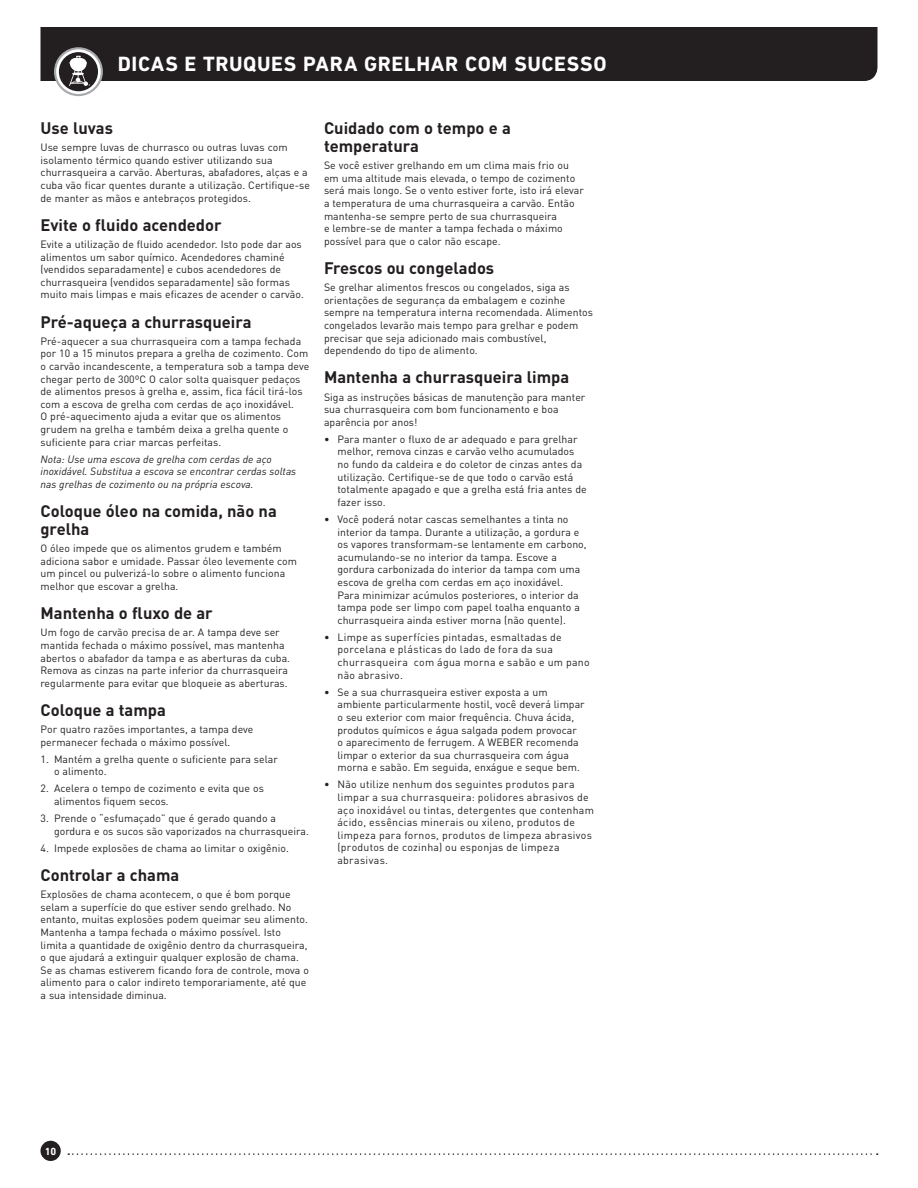
<style>
.page{position:relative;width:918px;height:1188px;background:#fff}
.page>*{position:absolute;margin:0;border:0;box-sizing:border-box;transform-origin:0 0}
.t1{font:700 21px "DIN Next LT Pro";letter-spacing:.03em;color:#fff}
.t2{font:700 16.5px/18px "DIN Pro";color:#231f20}
.t3{font:10.5px/12.6px "DIN Pro";letter-spacing:.005em;color:#231f20}
.t4{font:10.5px/12.6px "DIN Pro";letter-spacing:.025em;color:#231f20}
.t5{font:italic 10.5px/12.6px "DIN Pro";letter-spacing:.005em;color:#231f20}
.t6{font:10.5px/12.6px "DIN Pro";letter-spacing:.03em;color:#231f20}
.t7{font:700 10.5px "DIN Next LT Pro";color:#fff}
</style>
<div class="page">
<div style="left:40px;top:27px;width:838px;height:54px;background:#231f20"></div>
<svg style="left:55px;top:48px;width:47px;height:47px"></svg>
<div style="left:54px;top:47px;width:49px;height:49px;border:2px solid #a8a9ad;border-radius:50%"></div>
<div style="left:59px;top:52px;width:39px;height:39px;background:#231f20;border-radius:50%"></div>
<svg style="left:69px;top:56px;width:21px;height:30px"></svg>
<div style="left:40px;top:1141px;width:21px;height:20px;background:#231f20;border-radius:50%"></div>
<svg style="left:68px;top:1153px;width:810px;height:2px"></svg>
<h1 class="t1" style="left:118px;top:52px;width:490px">DICAS E TRUQUES PARA GRELHAR COM SUCESSO</h1>
<h2 class="t2" style="left:40px;top:117px;width:74px">Use luvas</h2>
<p class="t3" style="left:40px;top:140px;width:271px">Use sempre luvas de churrasco ou outras luvas com isolamento térmico quando estiver utilizando sua churrasqueira a carvão. Aberturas, abafadores, alças e a cuba vão ficar quentes durante a utilização. Certifique-se de manter as mãos e antebraços protegidos.</p>
<h2 class="t2" style="left:40px;top:214px;width:183px">Evite o fluido acendedor</h2>
<p class="t3" style="left:40px;top:237px;width:265px">Evite a utilização de fluido acendedor. Isto pode dar aos alimentos um sabor químico. Acendedores chaminé (vendidos separadamente) e cubos acendedores de churrasqueira (vendidos separadamente) são formas muito mais limpas e mais eficazes de acender o carvão.</p>
<h2 class="t2" style="left:40px;top:311px;width:213px">Pré-aqueça a churrasqueira</h2>
<p class="t3" style="left:40px;top:334px;width:270px">Pré-aquecer a sua churrasqueira com a tampa fechada por 10 a 15 minutos prepara a grelha de cozimento. Com o carvão incandescente, a temperatura sob a tampa deve chegar perto de 300ºC O calor solta quaisquer pedaços de alimentos presos à grelha e, assim, fica fácil tirá-los com a escova de grelha com cerdas de aço inoxidável.<br>O pré-aquecimento ajuda a evitar que os alimentos grudem na grelha e também deixa a grelha quente o suficiente para criar marcas perfeitas.</p>
<p class="t5" style="left:40px;top:452px;width:257px">Nota: Use uma escova de grelha com cerdas de aço inoxidável. Substitua a escova se encontrar cerdas soltas nas grelhas de cozimento ou na própria escova.</p>
<h2 class="t2" style="left:40px;top:500px;width:238px">Coloque óleo na comida, não na grelha</h2>
<p class="t3" style="left:40px;top:541px;width:258px">O óleo impede que os alimentos grudem e também adiciona sabor e umidade. Passar óleo levemente com um pincel ou pulverizá-lo sobre o alimento funciona melhor que escovar a grelha.</p>
<h2 class="t2" style="left:40px;top:602px;width:174px">Mantenha o fluxo de ar</h2>
<p class="t3" style="left:40px;top:625px;width:251px">Um fogo de carvão precisa de ar. A tampa deve ser mantida fechada o máximo possível, mas mantenha abertos o abafador da tampa e as aberturas da cuba.<br>Remova as cinzas na parte inferior da churrasqueira regularmente para evitar que bloqueie as aberturas.</p>
<h2 class="t2" style="left:40px;top:699px;width:127px">Coloque a tampa</h2>
<p class="t3" style="left:40px;top:722px;width:214px">Por quatro razões importantes, a tampa deve permanecer fechada o máximo possível.</p>
<p class="t3" style="left:54px;top:752px;width:225px;text-indent:-14px">1. Mantém a grelha quente o suficiente para selar o alimento.</p>
<p class="t3" style="left:54px;top:781px;width:211px;text-indent:-14px">2. Acelera o tempo de cozimento e evita que os alimentos fiquem secos.</p>
<p class="t3" style="left:54px;top:811px;width:256px;text-indent:-14px">3. Prende o “esfumaçado” que é gerado quando a gordura e os sucos são vaporizados na churrasqueira.</p>
<p class="t3" style="left:40px;top:841px;width:250px">4. Impede explosões de chama ao limitar o oxigênio.</p>
<h2 class="t2" style="left:40px;top:864px;width:140px">Controlar a chama</h2>
<p class="t3" style="left:40px;top:887px;width:270px">Explosões de chama acontecem, o que é bom porque selam a superfície do que estiver sendo grelhado. No entanto, muitas explosões podem queimar seu alimento.<br>Mantenha a tampa fechada o máximo possível. Isto limita a quantidade de oxigênio dentro da churrasqueira, o que ajudará a extinguir qualquer explosão de chama.<br>Se as chamas estiverem ficando fora de controle, mova o alimento para o calor indireto temporariamente, até que a sua intensidade diminua.</p>
<h2 class="t2" style="left:324px;top:117px;width:188px">Cuidado com o tempo e a temperatura</h2>
<p class="t3" style="left:324px;top:158px;width:261px">Se você estiver grelhando em um clima mais frio ou em uma altitude mais elevada, o tempo de cozimento será mais longo. Se o vento estiver forte, isto irá elevar a temperatura de uma churrasqueira a carvão. Então mantenha-se sempre perto de sua churrasqueira<br>e lembre-se de manter a tampa fechada o máximo possível para que o calor não escape.</p>
<h2 class="t2" style="left:324px;top:257px;width:172px">Frescos ou congelados</h2>
<p class="t3" style="left:324px;top:280px;width:271px">Se grelhar alimentos frescos ou congelados, siga as orientações de segurança da embalagem e cozinhe sempre na temperatura interna recomendada. Alimentos congelados levarão mais tempo para grelhar e podem precisar que seja adicionado mais combustível, dependendo do tipo de alimento.</p>
<h2 class="t2" style="left:324px;top:366px;width:247px">Mantenha a churrasqueira limpa</h2>
<p class="t3" style="left:324px;top:389px;width:263px">Siga as instruções básicas de manutenção para manter sua churrasqueira com bom funcionamento e boa aparência por anos!</p>
<p class="t3" style="left:338px;top:432px;width:251px;text-indent:-14px">• Para manter o fluxo de ar adequado e para grelhar melhor, remova cinzas e carvão velho acumulados no fundo da caldeira e do coletor de cinzas antes da utilização. Certifique-se de que todo o carvão está totalmente apagado e que a grelha está fria antes de fazer isso.</p>
<p class="t3" style="left:338px;top:512px;width:251px;text-indent:-14px">• Você poderá notar cascas semelhantes a tinta no interior da tampa. Durante a utilização, a gordura e os vapores transformam-se lentamente em carbono, acumulando-se no interior da tampa. Escove a gordura carbonizada do interior da tampa com uma escova de grelha com cerdas em aço inoxidável.<br>Para minimizar acúmulos posteriores, o interior da tampa pode ser limpo com papel toalha enquanto a churrasqueira ainda estiver morna (não quente).</p>
<p class="t6" style="left:338px;top:630px;width:254px;text-indent:-14px">• Limpe as superfícies pintadas, esmaltadas de porcelana e plásticas do lado de fora da sua churrasqueira com água morna e sabão e um pano não abrasivo.</p>
<p class="t3" style="left:338px;top:685px;width:249px;text-indent:-14px">• Se a sua churrasqueira estiver exposta a um ambiente particularmente hostil, você deverá limpar o seu exterior com maior frequência. Chuva ácida, produtos químicos e água salgada podem provocar o aparecimento de ferrugem. A WEBER recomenda limpar o exterior da sua churrasqueira com água morna e sabão. Em seguida, enxágue e seque bem.</p>
<p class="t4" style="left:338px;top:777px;width:258px;text-indent:-14px">• Não utilize nenhum dos seguintes produtos para limpar a sua churrasqueira: polidores abrasivos de aço inoxidável ou tintas, detergentes que contenham ácido, essências minerais ou xileno, produtos de limpeza para fornos, produtos de limpeza abrasivos (produtos de cozinha) ou esponjas de limpeza abrasivas.</p>
<p class="t7" style="left:45px;top:1145px;width:13px">10</p>
</div>
